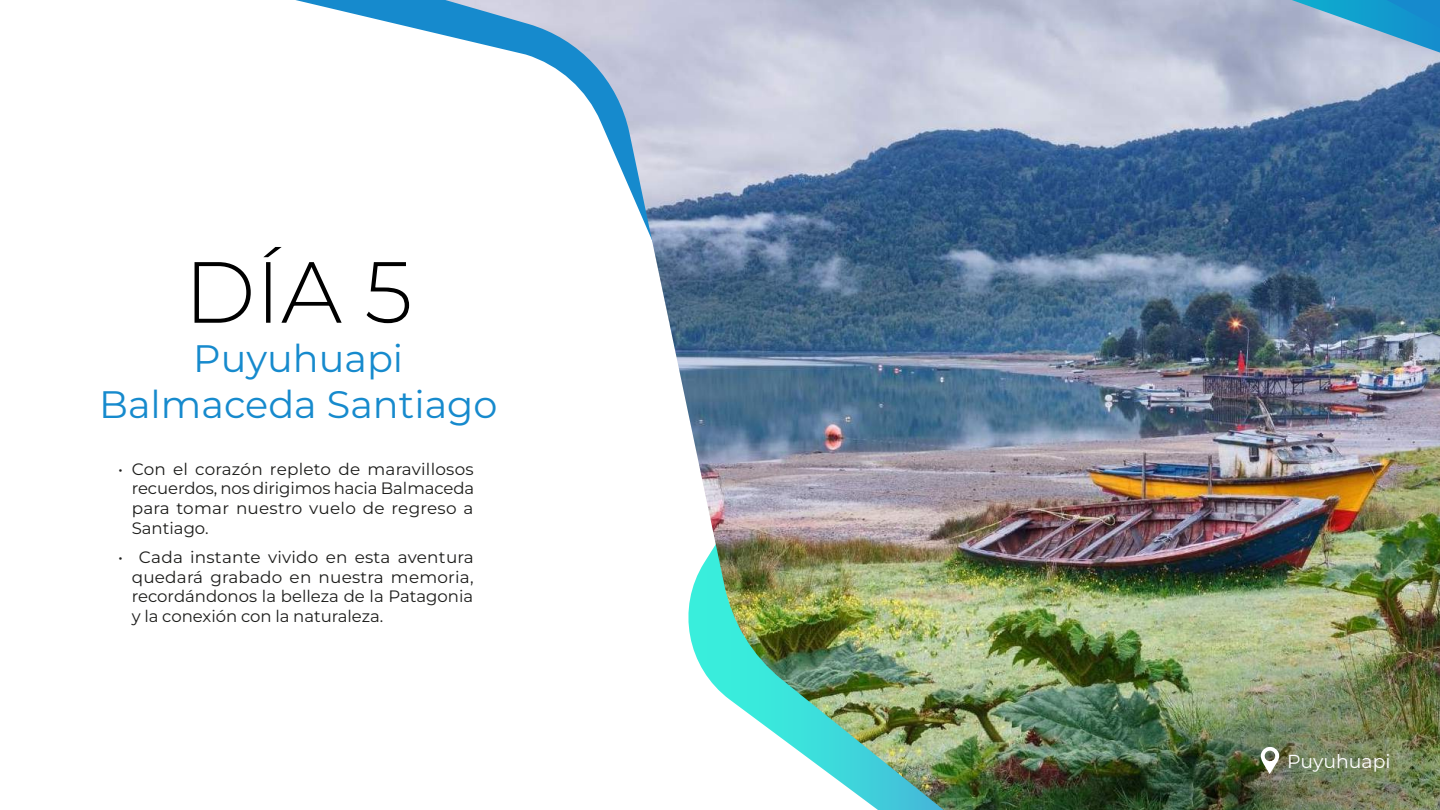
<style>
.page{position:relative;width:1440px;height:810px;background:#fff}
.page>*{position:absolute;margin:0;border:0;box-sizing:border-box;transform-origin:0 0}
.t1{font:300 86.62px "Montserrat";color:#000}
.t2{font:38.25px/45.9px "Montserrat";color:#168acd;text-align:center}
.t3{font:18.9px "Montserrat";color:#fff}
.t4{font:16.5px/19.8px "Montserrat";color:#1d1d1b;text-align:justify}
</style>
<div class="page">
<svg style="left:295px;top:0;width:150px;height:36px"></svg>
<img style="left:445px;top:0;width:995px;height:810px">
<img style="left:973px;top:564px;width:467px;height:246px">
<svg style="left:1260px;top:747px;width:20px;height:27px"></svg>
<h1 class="t1" style="left:184px;top:234px;width:230px">DÍA 5</h1>
<h2 class="t2" style="left:99px;top:334px;width:400px">Puyuhuapi<br>Balmaceda Santiago</h2>
<p class="t4" style="left:132px;top:458px;width:344px;text-indent:-14px">• Con el corazón repleto de maravillosos recuerdos, nos dirigimos hacia Balmaceda para tomar nuestro vuelo de regreso a Santiago.</p>
<p class="t4" style="left:132px;top:547px;width:343px;text-indent:-13px">• Cada instante vivido en esta aventura quedará grabado en nuestra memoria, recordándonos la belleza de la Patagonia y la conexión con la naturaleza.</p>
<p class="t3" style="left:1287px;top:749px;width:105px">Puyuhuapi</p>
</div>
